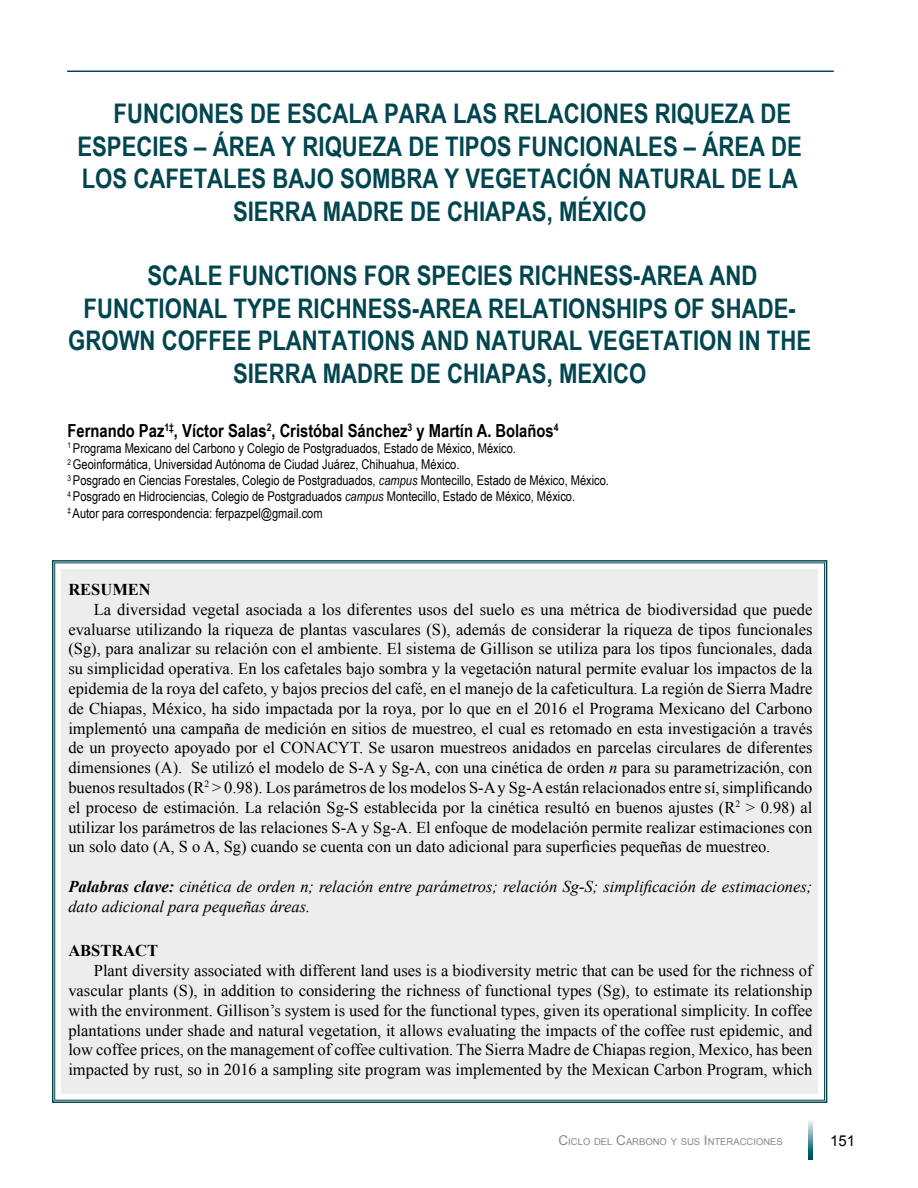
<style>
.page{position:relative;width:918px;height:1188px;background:#fff}
.page>*{position:absolute;margin:0;border:0;box-sizing:border-box;transform-origin:0 0}
.Título_de_Primer_Ord{font:700 27px "Arial Narrow";color:#00454f}
.Autores{font:700 18px "Arial Narrow";color:#000}
.Escrito{font:16.5px/19.8px "Times New Roman";color:#000;text-align:justify}
.Palabras_Clave{font:italic 16.5px/19.8px "Times New Roman";color:#000}
.t1{font:700 16.5px "Times New Roman";color:#000}
.t2{font:15px "Arial";color:#000}
.Afiliación{font:13.5px "Arial Narrow";color:#000}
.t3{font:9.45px "Arial";color:#878787}
.s1{font-style:italic}
.s2{font-weight:700}
.s3{font-size:13.5px}
</style>
<div class="page">
<svg style="left:809px;top:1120px;width:3px;height:39px"></svg>
<hr style="left:67px;top:71px;width:767px;height:1px;background:#00454f">
<div style="left:52px;top:560px;width:776px;height:543px;background:#ededed"></div>
<p class="Título_de_Primer_Ord" style="left:114px;top:93px;width:679px">FUNCIONES DE ESCALA PARA LAS RELACIONES RIQUEZA DE</p>
<p class="Título_de_Primer_Ord" style="left:77px;top:126px;width:726px">ESPECIES – ÁREA Y RIQUEZA DE TIPOS FUNCIONALES – ÁREA DE</p>
<p class="Título_de_Primer_Ord" style="left:82px;top:158px;width:717px">LOS CAFETALES BAJO SOMBRA Y VEGETACIÓN NATURAL DE LA</p>
<p class="Título_de_Primer_Ord" style="left:233px;top:191px;width:415px">SIERRA MADRE DE CHIAPAS, MÉXICO</p>
<p class="Título_de_Primer_Ord" style="left:147px;top:255px;width:612px">SCALE FUNCTIONS FOR SPECIES RICHNESS-AREA AND</p>
<p class="Título_de_Primer_Ord" style="left:84px;top:288px;width:714px">FUNCTIONAL TYPE RICHNESS-AREA RELATIONSHIPS OF SHADE-</p>
<p class="Título_de_Primer_Ord" style="left:68px;top:320px;width:744px">GROWN COFFEE PLANTATIONS AND NATURAL VEGETATION IN THE</p>
<p class="Título_de_Primer_Ord" style="left:233px;top:353px;width:415px">SIERRA MADRE DE CHIAPAS, MEXICO</p>
<p class="Autores" style="left:68px;top:417px;width:492px">Fernando Paz<sup>1‡</sup>, Víctor Salas<sup>2</sup>, Cristóbal Sánchez<sup>3</sup> y Martín A. Bolaños<sup>4</sup></p>
<p class="Afiliación" style="left:68px;top:438px;width:450px"><sup>1</sup> Programa Mexicano del Carbono y Colegio de Postgraduados, Estado de México, México.</p>
<p class="Afiliación" style="left:68px;top:454px;width:393px"><sup>2</sup> Geoinformática, Universidad Autónoma de Ciudad Juárez, Chihuahua, México.</p>
<p class="Afiliación" style="left:68px;top:471px;width:543px"><sup>3</sup> Posgrado en Ciencias Forestales, Colegio de Postgraduados, <span class="s1">campus</span> Montecillo, Estado de México, México.</p>
<p class="Afiliación" style="left:68px;top:487px;width:509px"><sup>4</sup> Posgrado en Hidrociencias, Colegio de Postgraduados <span class="s1">campus</span> Montecillo, Estado de México, México.</p>
<p class="Afiliación" style="left:68px;top:503px;width:256px"><sup>‡</sup> Autor para correspondencia: ferpazpel@gmail.com</p>
<p class="t1" style="left:68px;top:578px;width:84px">RESUMEN</p>
<p class="Escrito" style="left:68px;top:599px;width:746px;text-indent:26px">La diversidad vegetal asociada a los diferentes usos del suelo es una métrica de biodiversidad que puede evaluarse utilizando la riqueza de plantas vasculares (S), además de considerar la riqueza de tipos funcionales (Sg), para analizar su relación con el ambiente. El sistema de Gillison se utiliza para los tipos funcionales, dada su simplicidad operativa. En los cafetales bajo sombra y la vegetación natural permite evaluar los impactos de la epidemia de la roya del cafeto, y bajos precios del café, en el manejo de la cafeticultura. La región de Sierra Madre de Chiapas, México, ha sido impactada por la roya, por lo que en el 2016 el Programa Mexicano del Carbono implementó una campaña de medición en sitios de muestreo, el cual es retomado en esta investigación a través de un proyecto apoyado por el CONACYT. Se usaron muestreos anidados en parcelas circulares de diferentes dimensiones (A). Se utilizó el modelo de S-A y Sg-A, con una cinética de orden <span class="s1">n</span> para su parametrización, con buenos resultados (R<sup>2</sup> &gt; 0.98). Los parámetros de los modelos S-A y Sg-A están relacionados entre sí, simplificando el proceso de estimación. La relación Sg-S establecida por la cinética resultó en buenos ajustes (R<sup>2</sup> &gt; 0.98) al utilizar los parámetros de las relaciones S-A y Sg-A. El enfoque de modelación permite realizar estimaciones con un solo dato (A, S o A, Sg) cuando se cuenta con un dato adicional para superficies pequeñas de muestreo.</p>
<p class="Palabras_Clave" style="left:68px;top:876px;width:746px"><span class="s2">Palabras clave:</span> cinética de orden n; relación entre parámetros; relación Sg-S; simplificación de estimaciones; dato adicional para pequeñas áreas.</p>
<p class="t1" style="left:68px;top:939px;width:91px">ABSTRACT</p>
<p class="Escrito" style="left:68px;top:960px;width:746px;text-indent:26px">Plant diversity associated with different land uses is a biodiversity metric that can be used for the richness of vascular plants (S), in addition to considering the richness of functional types (Sg), to estimate its relationship with the environment. Gillison’s system is used for the functional types, given its operational simplicity. In coffee plantations under shade and natural vegetation, it allows evaluating the impacts of the coffee rust epidemic, and low coffee prices, on the management of coffee cultivation. The Sierra Madre de Chiapas region, Mexico, has been impacted by rust, so in 2016 a sampling site program was implemented by the Mexican Carbon Program, which</p>
<p class="t3" style="left:559px;top:1136px;width:226px"><span class="s3">C</span>ICLO DEL <span class="s3">C</span>ARBONO Y SUS <span class="s3">I</span> NTERACCIONES</p>
<p class="t2" style="left:830px;top:1131px;width:27px">151</p>
</div>
